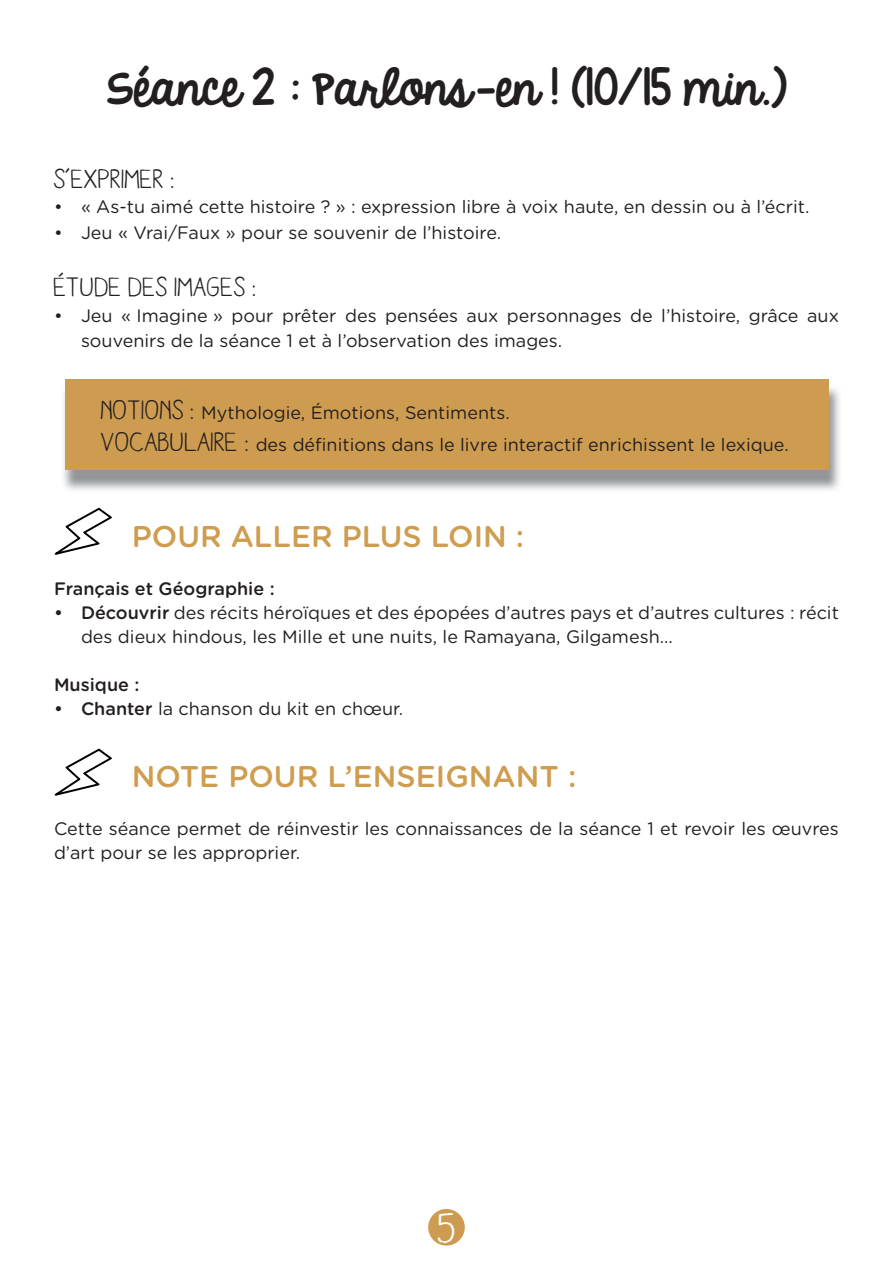
<style>
.page{position:relative;width:893px;height:1263px;background:#fff}
.page>*{position:absolute;margin:0;border:0;box-sizing:border-box;transform-origin:0 0}
.t1{font:45px "KG Always A Good Time";color:#231f20}
.t2{font:42px "Aracne";color:#fff}
.t3{font:500 30px "Gotham Rounded";color:#ce9d50}
.t4{font:27px "Aracne";color:#231f20}
.t5{font:18px/24px "Gotham Rounded";color:#231f20}
.t6{font:500 18px "Gotham Rounded";color:#231f20}
.s1{font-family:"KG Shadowofthe Day"}
.s2{font-family:"Aracne";font-size:27px}
.s3{font-weight:500}
</style>
<div class="page">
<div style="left:428px;top:1209px;width:37px;height:36px;background:#ce9c51;border-radius:50%"></div>
<img style="left:63px;top:385px;width:777px;height:105px">
<div style="left:65px;top:379px;width:763px;height:91px;background:#ce9c51"></div>
<svg style="left:54px;top:508px;width:58px;height:47px"></svg>
<svg style="left:54px;top:748px;width:58px;height:48px"></svg>
<h1 class="t1" style="left:106px;top:53px;width:683px"><span class="s1">S</span>éance 2 : <span class="s1">P</span>arlons-en ! (10/15 min.)</h1>
<h3 class="t4" style="left:54px;top:163px;width:122px">S’EXPRIMER :</h3>
<p class="t5" style="left:54px;top:194px;width:757px">• « As-tu aimé cette histoire ? » : expression libre à voix haute, en dessin ou à l’écrit.</p>
<p class="t5" style="left:54px;top:219px;width:449px">• Jeu « Vrai/Faux » pour se souvenir de l’histoire.</p>
<h3 class="t4" style="left:54px;top:272px;width:204px">ÉTUDE DES IMAGES :</h3>
<p class="t5" style="left:81px;top:302px;width:759px;line-height:25.5px;text-indent:-27px">• Jeu « Imagine » pour prêter des pensées aux personnages de l’histoire, grâce aux souvenirs de la séance 1 et à l’observation des images.</p>
<p class="t5" style="left:101px;top:395px;width:689px;line-height:32.4px"><span class="s2">NOTIONS :</span> Mythologie, Émotions, Sentiments.<br><span class="s2">VOCABULAIRE :</span> des définitions dans le livre interactif enrichissent le lexique.</p>
<h3 class="t3" style="left:132px;top:514px;width:394px">POUR ALLER PLUS LOIN :</h3>
<p class="t6" style="left:54px;top:575px;width:222px">Français et Géographie :</p>
<p class="t5" style="left:81px;top:599px;width:759px;text-indent:-27px"><span class="s3">• Découvrir</span> des récits héroïques et des épopées d’autres pays et d’autres cultures : récit des dieux hindous, les Mille et une nuits, le Ramayana, Gilgamesh...</p>
<p class="t6" style="left:54px;top:671px;width:87px">Musique :</p>
<p class="t5" style="left:54px;top:695px;width:351px"><span class="s3">• Chanter</span> la chanson du kit en chœur.</p>
<h3 class="t3" style="left:132px;top:754px;width:446px">NOTE POUR L’ENSEIGNANT :</h3>
<p class="t5" style="left:54px;top:815px;width:786px">Cette séance permet de réinvestir les connaissances de la séance 1 et revoir les œuvres d’art pour se les approprier.</p>
<h2 class="t2" style="left:438px;top:1203px;width:20px">5</h2>
</div>
